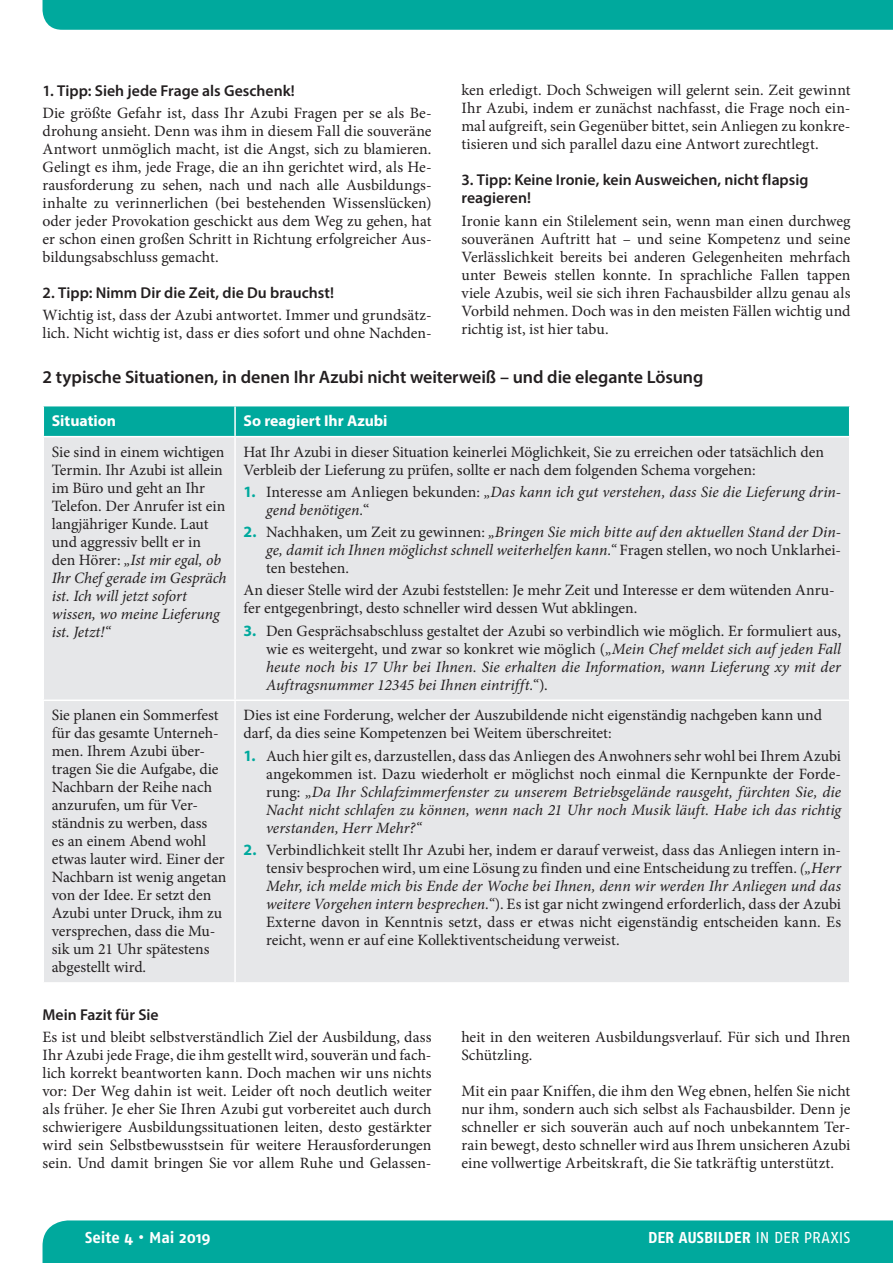
<style>
.page{position:relative;width:893px;height:1263px;background:#fff}
.page>*{position:absolute;margin:0;border:0;box-sizing:border-box;transform-origin:0 0}
.t1{font:600 18px "Myriad Pro";letter-spacing:-.005em;color:#231f20}
.t2{font:15.75px/18px "Minion Pro";color:#231f20}
.t3{font:italic 15.75px/18px "Minion Pro";color:#231f20;text-align:justify}
.t4{font:600 15.75px/18px "Myriad Pro";color:#231f20}
.t5{font:700 15.75px "Fago No";letter-spacing:-.005em;color:#fff}
.t6{font:700 15.75px "Myriad Pro";color:#fff}
.s1{font-style:italic}
.s2{font-family:"Myriad Pro";font-weight:700;font-style:normal;color:#00a99d}
.s3{font-style:normal}
.s4{font-family:"Myriad Pro";font-weight:700;color:#00a99d}
.s5{font-weight:400}
</style>
<div class="page">
<div style="left:43px;top:1220px;width:850px;height:43px;background:#00a99d"></div>
<div style="left:43px;top:0;width:850px;height:30px;background:#00a99d"></div>
<div style="left:44px;top:406px;width:805px;height:30px;background:#00a99d"></div>
<div style="left:44px;top:437px;width:805px;height:545px;background:#e6e7e9"></div>
<hr style="left:234px;top:406px;width:2px;height:30px;background:#fff">
<hr style="left:234px;top:437px;width:2px;height:262px;background:#fff">
<hr style="left:43px;top:699px;width:192px;height:2px;background:#fff">
<hr style="left:235px;top:699px;width:615px;height:2px;background:#fff">
<hr style="left:234px;top:701px;width:2px;height:281px;background:#fff">
<p class="t2" style="left:461px;top:81px;width:391px;text-align:justify">ken erledigt. Doch Schweigen will gelernt sein. Zeit gewinnt Ihr Azubi, indem er zunächst nachfasst, die Frage noch ein&shy;mal aufgreift, sein Gegenüber bittet, sein Anliegen zu konkre&shy;tisieren und sich parallel dazu eine Antwort zurechtlegt.</p>
<p class="t4" style="left:461px;top:171px;width:348px">3. Tipp: Keine Ironie, kein Ausweichen, nicht flapsig reagieren!</p>
<p class="t2" style="left:461px;top:212px;width:391px;text-align:justify">Ironie kann ein Stilelement sein, wenn man einen durchweg souveränen Auftritt hat – und seine Kompetenz und seine Verlässlichkeit bereits bei anderen Gelegenheiten mehrfach unter Beweis stellen konnte. In sprachliche Fallen tappen viele Azubis, weil sie sich ihren Fachausbilder allzu genau als Vorbild nehmen. Doch was in den meisten Fällen wichtig und richtig ist, ist hier tabu.</p>
<p class="t1" style="left:43px;top:366px;width:662px">2 typische Situationen, in denen Ihr Azubi nicht weiterweiß – und die elegante Lösung</p>
<p class="t6" style="left:52px;top:410px;width:66px">Situation</p>
<p class="t6" style="left:244px;top:410px;width:146px">So reagiert Ihr Azubi</p>
<p class="t2" style="left:52px;top:443px;width:176px">Sie sind in einem wichtigen<br>Termin. Ihr Azubi ist allein im Büro und geht an Ihr<br>Telefon. Der Anrufer ist ein langjähriger Kunde. Laut und aggressiv bellt er in den Hörer: <span class="s1">„Ist mir egal, ob<br>Ihr Chef gerade im Gespräch ist. Ich will jetzt sofort wissen, wo meine Lieferung ist. Jetzt!“</span></p>
<p class="t2" style="left:244px;top:443px;width:582px">Hat Ihr Azubi in dieser Situation keinerlei Möglichkeit, Sie zu erreichen oder tatsächlich den<br>Verbleib der Lieferung zu prüfen, sollte er nach dem folgenden Schema vorgehen:</p>
<p class="t4" style="left:43px;top:81px;width:254px">1. Tipp: Sieh jede Frage als Geschenk!</p>
<p class="t2" style="left:43px;top:104px;width:391px;text-align:justify">Die größte Gefahr ist, dass Ihr Azubi Fragen per se als Be&shy;drohung ansieht. Denn was ihm in diesem Fall die souveräne Antwort unmöglich macht, ist die Angst, sich zu blamieren.<br>Gelingt es ihm, jede Frage, die an ihn gerichtet wird, als He&shy;rausforderung zu sehen, nach und nach alle Ausbildungs&shy;inhalte zu verinnerlichen (bei bestehenden Wissenslücken) oder jeder Provokation geschickt aus dem Weg zu gehen, hat er schon einen großen Schritt in Richtung erfolgreicher Aus&shy;bildungsabschluss gemacht.</p>
<p class="t4" style="left:43px;top:283px;width:293px">2. Tipp: Nimm Dir die Zeit, die Du brauchst!</p>
<p class="t2" style="left:43px;top:306px;width:391px">Wichtig ist, dass der Azubi antwortet. Immer und grundsätz&shy;lich. Nicht wichtig ist, dass er dies sofort und ohne Nachden-</p>
<p class="t3" style="left:266px;top:483px;width:577px;text-indent:-22px"><span class="s2">1.</span> <span class="s3">Interesse am Anliegen bekunden:</span> „Das kann ich gut verstehen, dass Sie die Lieferung drin&shy;gend benötigen.<span class="s3">“</span></p>
<p class="t3" style="left:266px;top:523px;width:577px;text-indent:-22px"><span class="s2">2.</span> <span class="s3">Nachhaken, um Zeit zu gewinnen:</span> „Bringen Sie mich bitte auf den aktuellen Stand der Din&shy;ge, damit ich Ihnen möglichst schnell weiterhelfen kann.“ <span class="s3">Fragen stellen, wo noch Unklarhei&shy;ten bestehen.</span></p>
<p class="t2" style="left:244px;top:581px;width:593px">An dieser Stelle wird der Azubi feststellen: Je mehr Zeit und Interesse er dem wütenden Anru&shy;fer entgegenbringt, desto schneller wird dessen Wut abklingen.</p>
<p class="t3" style="left:266px;top:622px;width:577px;text-indent:-22px"><span class="s2">3.</span> <span class="s3">Den Gesprächsabschluss gestaltet der Azubi so verbindlich wie möglich. Er formuliert aus, wie es weitergeht, und zwar so konkret wie möglich (</span>„Mein Chef meldet sich auf jeden Fall heute noch bis 17 Uhr bei Ihnen. Sie erhalten die Information, wann Lieferung xy mit der Auftragsnummer 12345 bei Ihnen eintrifft.“<span class="s3">).</span></p>
<p class="t2" style="left:52px;top:706px;width:176px">Sie planen ein Sommerfest für das gesamte Unterneh&shy;men. Ihrem Azubi über&shy;tragen Sie die Aufgabe, die<br>Nachbarn der Reihe nach anzurufen, um für Ver&shy;ständnis zu werben, dass<br>es an einem Abend wohl etwas lauter wird. Einer der<br>Nachbarn ist wenig angetan von der Idee. Er setzt den<br>Azubi unter Druck, ihm zu versprechen, dass die Mu&shy;sik um 21 Uhr spätestens abgestellt wird.</p>
<p class="t2" style="left:243px;top:706px;width:580px">Dies ist eine Forderung, welcher der Auszubildende nicht eigenständig nachgeben kann und darf, da dies seine Kompetenzen bei Weitem überschreitet:</p>
<p class="t3" style="left:266px;top:746px;width:577px;text-indent:-23px"><span class="s2">1.</span> <span class="s3">Auch hier gilt es, darzustellen, dass das Anliegen des Anwohners sehr wohl bei Ihrem Azubi angekommen ist. Dazu wiederholt er möglichst noch einmal die Kernpunkte der Forde&shy;rung:</span> „Da Ihr Schlafzimmerfenster zu unserem Betriebsgelände rausgeht, fürchten Sie, die Nacht nicht schlafen zu können, wenn nach 21 Uhr noch Musik läuft. Habe ich das richtig verstanden, Herr Mehr?“</p>
<p class="t2" style="left:266px;top:841px;width:577px;text-align:justify;text-indent:-23px"><span class="s4">2.</span> Verbindlichkeit stellt Ihr Azubi her, indem er darauf verweist, dass das Anliegen intern in&shy;tensiv besprochen wird, um eine Lösung zu finden und eine Entscheidung zu treffen. <span class="s1">(„Herr Mehr, ich melde mich bis Ende der Woche bei Ihnen, denn wir werden Ihr Anliegen und das weitere Vorgehen intern besprechen.“</span>). Es ist gar nicht zwingend erforderlich, dass der Azubi Externe davon in Kenntnis setzt, dass er etwas nicht eigenständig entscheiden kann. Es reicht, wenn er auf eine Kollektiventscheidung verweist.</p>
<p class="t4" style="left:42px;top:1005px;width:118px">Mein Fazit für Sie</p>
<p class="t2" style="left:42px;top:1028px;width:391px;text-align:justify">Es ist und bleibt selbstverständlich Ziel der Ausbildung, dass Ihr Azubi jede Frage, die ihm gestellt wird, souverän und fach&shy;lich korrekt beantworten kann. Doch machen wir uns nichts vor: Der Weg dahin ist weit. Leider oft noch deutlich weiter als früher. Je eher Sie Ihren Azubi gut vorbereitet auch durch schwierigere Ausbildungssituationen leiten, desto gestärkter wird sein Selbstbewusstsein für weitere Herausforderungen sein. Und damit bringen Sie vor allem Ruhe und Gelassen-</p>
<p class="t2" style="left:461px;top:1028px;width:391px">heit in den weiteren Ausbildungsverlauf. Für sich und Ihren<br>Schützling.</p>
<p class="t2" style="left:461px;top:1082px;width:391px;text-align:justify">Mit ein paar Kniffen, die ihm den Weg ebnen, helfen Sie nicht nur ihm, sondern auch sich selbst als Fachausbilder. Denn je schneller er sich souverän auch auf noch unbekanntem Ter&shy;rain bewegt, desto schneller wird aus Ihrem unsicheren Azubi eine vollwertige Arbeitskraft, die Sie tatkräftig unterstützt.</p>
<p class="t5" style="left:85px;top:1228px;width:127px">Seite 4 • Mai 2019</p>
<p class="t5" style="left:648px;top:1228px;width:204px">DER AUSBILDER <span class="s5">IN DER PRAXIS</span></p>
</div>
